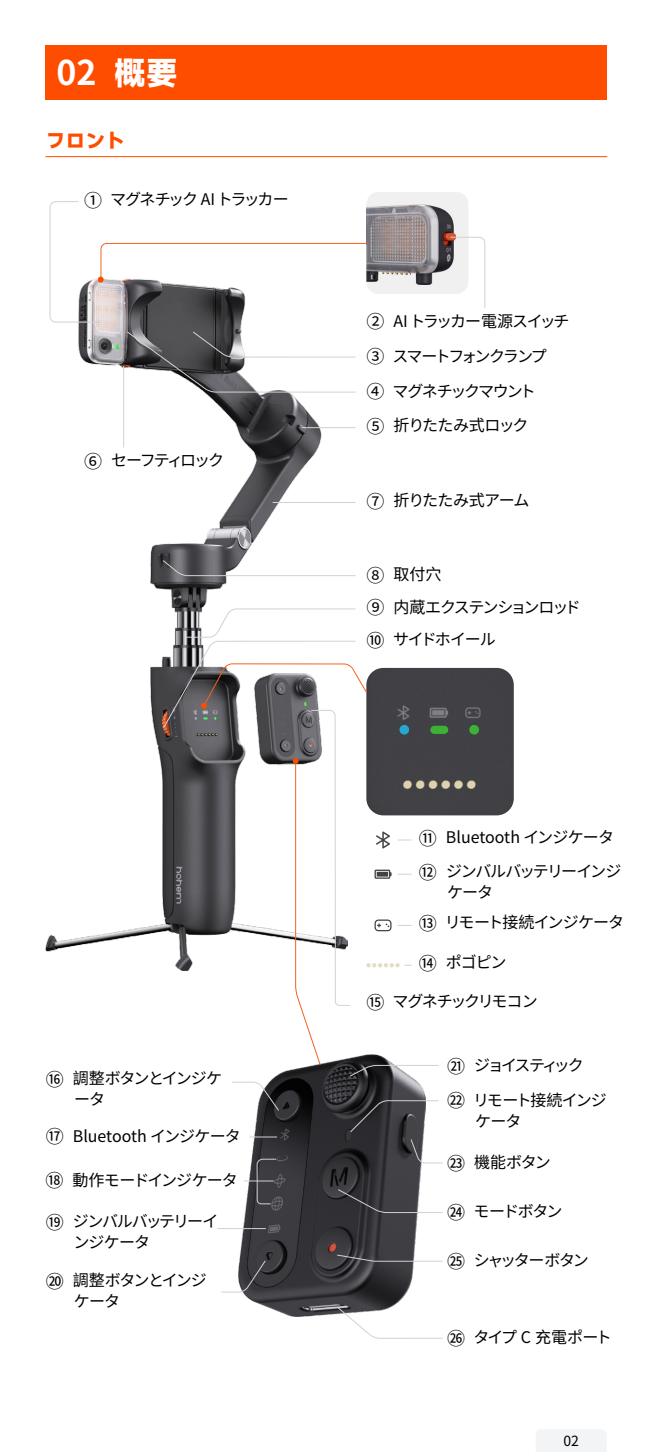
<style>
.page{position:relative;width:652px;height:1452px;background:#fff}
.page>*{position:absolute;margin:0;border:0;box-sizing:border-box;transform-origin:0 0}
.t1{font:700 34px "Source Han Sans SC";color:#fff}
.标题_2_不进入目录{font:700 20px "Mi Sans";color:#ff4d00}
.t2{font:16px/21px "Source Han Sans SC";letter-spacing:-.08em;color:#000}
.t3{font:16px/21px "Source Han Sans SC";letter-spacing:-.055em;color:#000}
.t4{font:16px "Source Han Sans SC";letter-spacing:-.015em;color:#000}
.t5{font:16px "Source Han Sans SC";letter-spacing:-.135em;color:#000}
.t6{font:16px "Source Han Sans SC";letter-spacing:-.11em;color:#000}
.t7{font:16px "Source Han Sans SC";letter-spacing:-.1em;color:#000}
.t8{font:16px "Source Han Sans SC";letter-spacing:-.145em;color:#000}
.t9{font:16px "Source Han Sans SC";letter-spacing:-.12em;color:#000}
.t10{font:16px "Source Han Sans SC";letter-spacing:-.16em;color:#000}
.t11{font:14px "Source Han Sans SC";color:#000}
.s1{font-family:"Mi Sans";font-weight:800;font-size:32px}
.s2{font-size:18px}
</style>
<div class="page">
<svg style="left:536px;top:1430px;width:70px;height:21px"></svg>
<div style="left:45px;top:45px;width:562px;height:55px;background:#ff4d00"></div>
<hr style="left:45px;top:156px;width:562px;height:1px;background:#ff4d00">
<img style="left:45px;top:323px;width:277px;height:629px">
<svg style="left:126px;top:330px;width:230px;height:63px"></svg>
<hr style="left:302px;top:427px;width:54px;height:1px;background:#d1d2d4">
<div style="left:444px;top:668px;width:70px;height:147px;background:#414045"></div>
<div style="left:430px;top:725px;width:18px;height:9px;background:#3db036;border-radius:4px"></div>
<div style="left:469px;top:725px;width:10px;height:9px;background:#3db036;border-radius:50%"></div>
<div style="left:366px;top:192px;width:102px;height:102px;background:#f0f0f0;border-radius:12px"></div>
<img style="left:367px;top:204px;width:88px;height:80px">
<svg style="left:49px;top:201px;width:318px;height:122px"></svg>
<hr style="left:123px;top:366px;width:1px;height:81px;background:#d1d2d4">
<svg style="left:449px;top:236px;width:37px;height:72px"></svg>
<svg style="left:162px;top:501px;width:282px;height:838px"></svg>
<p class="t1" style="left:57px;top:53px;width:123px">02 <span class="s1">概要</span></p>
<p class="标题_2_不进入目录" style="left:45px;top:127px;width:82px">フロント</p>
<p class="t6" style="left:84px;top:190px;width:206px"><span class="s2">①</span> マグネチック AI トラッカー</p>
<p class="t5" style="left:84px;top:451px;width:142px"><span class="s2">⑥</span> セーフティロック</p>
<p class="t2" style="left:74px;top:1067px;width:150px;text-indent:-28px"><span class="s2">⑯</span> 調整ボタンとインジケータ</p>
<p class="t4" style="left:46px;top:1126px;width:197px"><span class="s2">⑰</span> Bluetooth インジケータ</p>
<p class="t3" style="left:45px;top:1169px;width:194px"><span class="s2">⑱</span> 動作モードインジケータ</p>
<p class="t2" style="left:73px;top:1210px;width:147px;text-indent:-27px"><span class="s2">⑲</span> ジンバルバッテリーインジケータ</p>
<p class="t2" style="left:74px;top:1270px;width:134px;text-indent:-28px"><span class="s2">⑳</span> 調整ボタンとインジケータ</p>
<p class="t2" style="left:366px;top:311px;width:205px"><span class="s2">②</span> AI トラッカー電源スイッチ</p>
<p class="t8" style="left:366px;top:347px;width:182px"><span class="s2">③</span> スマートフォンクランプ</p>
<p class="t9" style="left:366px;top:382px;width:171px"><span class="s2">④</span> マグネチックマウント</p>
<p class="t3" style="left:366px;top:415px;width:164px"><span class="s2">⑤</span> 折りたたみ式ロック</p>
<p class="t3" style="left:366px;top:490px;width:165px"><span class="s2">⑦</span> 折りたたみ式アーム</p>
<p class="t2" style="left:366px;top:564px;width:76px"><span class="s2">⑧</span> 取付穴</p>
<p class="t7" style="left:366px;top:597px;width:216px"><span class="s2">⑨</span> 内蔵エクステンションロッド</p>
<p class="t2" style="left:366px;top:628px;width:131px"><span class="s2">⑩</span> サイドホイール</p>
<p class="t4" style="left:419px;top:828px;width:197px"><span class="s2">⑪</span> Bluetooth インジケータ</p>
<p class="t2" style="left:447px;top:861px;width:176px;text-indent:-28px"><span class="s2">⑫</span> ジンバルバッテリーインジケータ</p>
<p class="t3" style="left:419px;top:912px;width:207px"><span class="s2">⑬</span> リモート接続インジケータ</p>
<p class="t2" style="left:419px;top:952px;width:89px"><span class="s2">⑭</span> ポゴピン</p>
<p class="t2" style="left:366px;top:991px;width:173px"><span class="s2">⑮</span> マグネチックリモコン</p>
<p class="t10" style="left:447px;top:1056px;width:138px"><span class="s2">㉑</span> ジョイスティック</p>
<p class="t3" style="left:475px;top:1089px;width:133px;text-indent:-28px"><span class="s2">㉒</span> リモート接続インジケータ</p>
<p class="t2" style="left:447px;top:1152px;width:105px"><span class="s2">㉓</span> 機能ボタン</p>
<p class="t2" style="left:447px;top:1201px;width:117px"><span class="s2">㉔</span> モードボタン</p>
<p class="t5" style="left:447px;top:1250px;width:143px"><span class="s2">㉕</span> シャッターボタン</p>
<p class="t2" style="left:447px;top:1326px;width:166px"><span class="s2">㉖</span> タイプ C 充電ポート</p>
<p class="t11" style="left:563px;top:1432px;width:17px">02</p>
</div>
